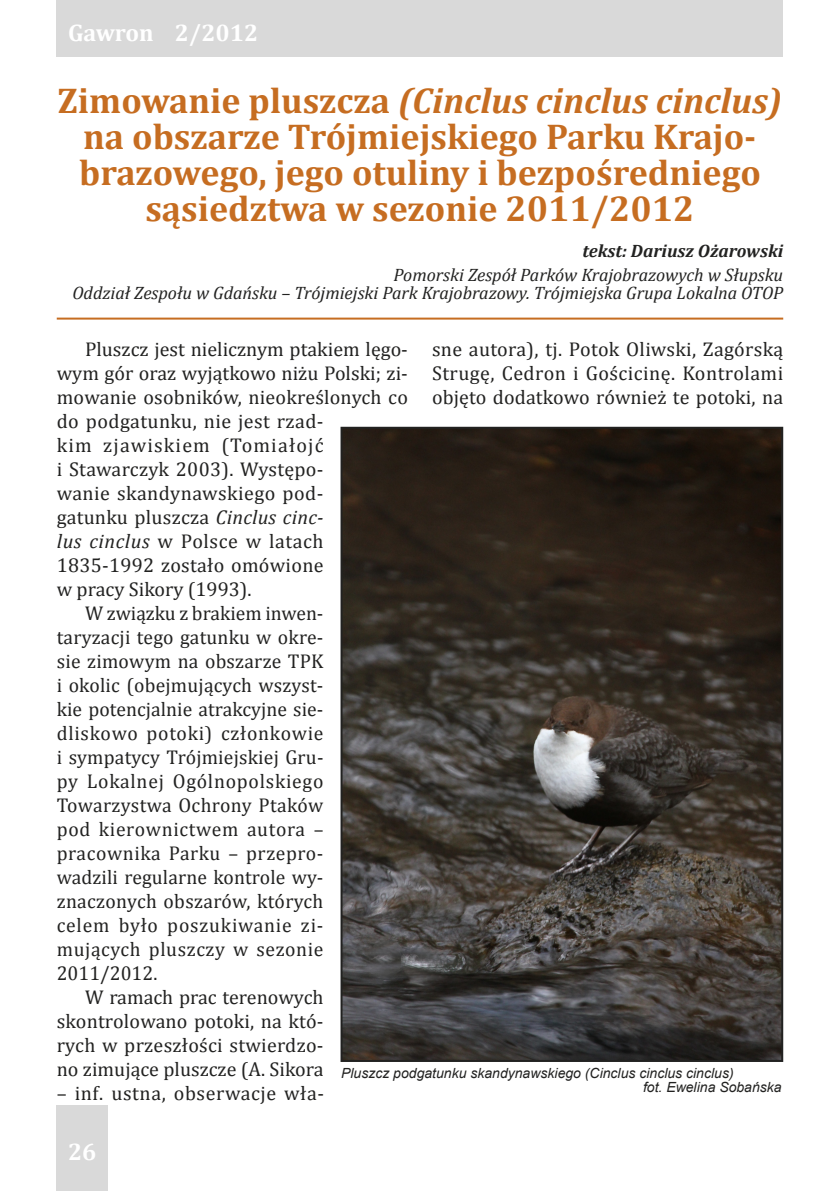
<style>
.page{position:relative;width:840px;height:1191px;background:#fff}
.page>*{position:absolute;margin:0;border:0;box-sizing:border-box;transform-origin:0 0}
.t1{font:700 36px/36px "Cambria";color:#c66d21;text-align:center}
.t2{font:700 24px "Cambria";color:#fff}
.t3{font:20px/24px "Cambria";letter-spacing:.01em;color:#222221;text-align:justify}
.t4{font:20px "Cambria";letter-spacing:.03em;color:#222221}
.t5{font:20px "Cambria";letter-spacing:.04em;color:#222221}
.t6{font:20px "Cambria";letter-spacing:.06em;color:#222221}
.t7{font:20px "Cambria";letter-spacing:.035em;color:#222221}
.t8{font:italic 18px/18px "Cambria";color:#222221;text-align:right}
.t9{font:italic 700 18px "Cambria";color:#222221}
.t10{font:italic 14px/14px "Arial";color:#222221}
.s1{font-style:italic}
</style>
<div class="page">
<div style="left:57px;top:0;width:725px;height:57px;background:#d9d9d9"></div>
<div style="left:57px;top:1106px;width:51px;height:85px;background:#d9d9d9"></div>
<hr style="left:57px;top:317px;width:725px;height:2px;background:#c66d21">
<img style="left:343px;top:430px;width:436px;height:629px">
<div style="left:340px;top:427px;width:442px;height:635px;border:2px solid #222221"></div>
<p class="t2" style="left:68px;top:19px;width:191px">Gawron 2/2012</p>
<h1 class="t1" style="left:58px;top:82px;width:725px">Zimowanie pluszcza <span class="s1">(Cinclus cinclus cinclus) </span>na obszarze Trójmiejskiego Parku Krajo&shy;brazowego, jego otuliny i bezpośredniego sąsiedztwa w sezonie 2011/2012</h1>
<p class="t9" style="left:582px;top:240px;width:202px">tekst: Dariusz Ożarowski</p>
<p class="t8" style="left:72px;top:265px;width:712px">Pomorski Zespół Parków Krajobrazowych w Słupsku<br>Oddział Zespołu w Gdańsku – Trójmiejski Park Krajobrazowy. Trójmiejska Grupa Lokalna OTOP</p>
<p class="t3" style="left:432px;top:336px;width:352px">sne autora), tj. Potok Oliwski, Zagórską Strugę, Cedron i Gościcinę. Kontrolami objęto dodatkowo również te potoki, na</p>
<p class="t3" style="left:85px;top:336px;width:324px">Pluszcz jest nielicznym ptakiem lęgo-</p>
<p class="t3" style="left:57px;top:360px;width:352px">wym gór oraz wyjątkowo niżu Polski; zi-</p>
<p class="t3" style="left:57px;top:384px;width:352px">mowanie osobników, nieokreślonych co</p>
<p class="t3" style="left:57px;top:408px;width:268px">do podgatunku, nie jest rzad-</p>
<p class="t6" style="left:57px;top:433px;width:268px">kim zjawiskiem (Tomiałojć</p>
<p class="t3" style="left:57px;top:456px;width:268px">i Stawarczyk 2003). Występo-</p>
<p class="t3" style="left:57px;top:480px;width:268px">wanie skandynawskiego pod-</p>
<p class="t3" style="left:57px;top:504px;width:268px">gatunku pluszcza <span class="s1">Cinclus cinc-</span></p>
<p class="t4" style="left:57px;top:529px;width:268px"><span class="s1">lus cinclus</span> w Polsce w latach</p>
<p class="t3" style="left:57px;top:552px;width:268px">1835-1992 zostało omówione</p>
<p class="t3" style="left:57px;top:576px;width:196px">w pracy Sikory (1993).</p>
<p class="t3" style="left:85px;top:600px;width:240px">W związku z brakiem inwen-</p>
<p class="t3" style="left:57px;top:624px;width:268px">taryzacji tego gatunku w okre-</p>
<p class="t3" style="left:57px;top:648px;width:268px">sie zimowym na obszarze TPK</p>
<p class="t3" style="left:57px;top:672px;width:268px">i okolic (obejmujących wszyst-</p>
<p class="t3" style="left:57px;top:696px;width:268px">kie potencjalnie atrakcyjne sie-</p>
<p class="t5" style="left:57px;top:721px;width:268px">dliskowo potoki) członkowie</p>
<p class="t3" style="left:57px;top:744px;width:268px">i sympatycy Trójmiejskiej Gru-</p>
<p class="t5" style="left:57px;top:769px;width:268px">py Lokalnej Ogólnopolskiego</p>
<p class="t3" style="left:57px;top:792px;width:268px">Towarzystwa Ochrony Ptaków</p>
<p class="t7" style="left:57px;top:817px;width:268px">pod kierownictwem autora –</p>
<p class="t4" style="left:57px;top:841px;width:268px">pracownika Parku – przepro-</p>
<p class="t3" style="left:57px;top:864px;width:268px">wadzili regularne kontrole wy-</p>
<p class="t3" style="left:57px;top:888px;width:268px">znaczonych obszarów, których</p>
<p class="t5" style="left:57px;top:913px;width:268px">celem było poszukiwanie zi-</p>
<p class="t4" style="left:57px;top:937px;width:268px">mujących pluszczy w sezonie</p>
<p class="t3" style="left:57px;top:960px;width:102px">2011/2012.</p>
<p class="t3" style="left:85px;top:984px;width:240px">W ramach prac terenowych</p>
<p class="t3" style="left:57px;top:1008px;width:268px">skontrolowano potoki, na któ-</p>
<p class="t3" style="left:57px;top:1032px;width:268px">rych w przeszłości stwierdzo-</p>
<p class="t3" style="left:57px;top:1056px;width:268px">no zimujące pluszcze (A. Sikora</p>
<p class="t4" style="left:57px;top:1081px;width:268px">– inf. ustna, obserwacje wła-</p>
<p class="t10" style="left:642px;top:1066px;width:140px;text-indent:-302px">Pluszcz podgatunku skandynawskiego (Cinclus cinclus cinclus)<br>fot. Ewelina Sobańska</p>
<p class="t2" style="left:68px;top:1136px;width:30px">26</p>
</div>
